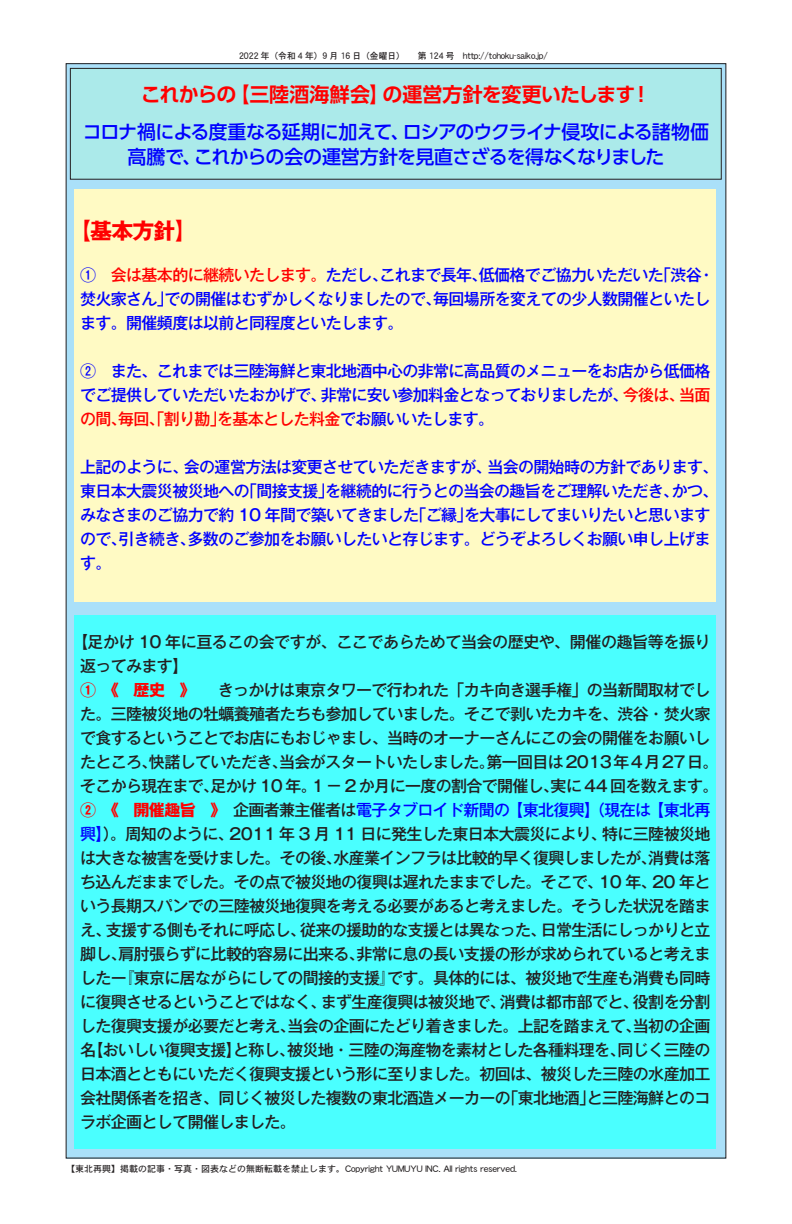
<style>
.page{position:relative;width:792px;height:1224px;background:#fff}
.page>*{position:absolute;margin:0;border:0;box-sizing:border-box;transform-origin:0 0}
.t1{font:700 22px "Gothic MB101 Pro";color:#f00}
.t2{font:700 20px "UD Shin Go Pro De";letter-spacing:-.015em;color:#f00}
.t3{font:500 19px/25px "UD Shin Go Pro";letter-spacing:-.05em;color:#00f;text-align:center}
.t4{font:500 16px/24px "Gothic MB101 Pro";letter-spacing:-.04em;color:#231f20}
.t5{font:500 16px/24px "Gothic MB101 Pro";letter-spacing:-.04em;color:#00f}
.t6{font:9px "DFHS Gothic W5 MP RKSJ H";color:#231f20}
.s1{color:#f00}
.s2{font-weight:700;color:#f00}
.s3{color:#00f}
</style>
<div class="page">
<div style="left:66px;top:64px;width:660px;height:1095px;background:#aae0f9"></div>
<div style="left:75px;top:615px;width:641px;height:534px;background:#4affff"></div>
<div style="left:75px;top:189px;width:641px;height:413px;background:#fffac4"></div>
<div style="left:70px;top:68px;width:651px;height:111px;background:#abeaea"></div>
<div style="left:70px;top:68px;width:652px;height:112px;border:1px solid #231f20"></div>
<p class="t6" style="left:239px;top:51px;width:310px">2022 年（令和 4 年）9 月 16 日（金曜日）　　第 124 号　http://tohoku-saiko.jp/</p>
<p class="t2" style="left:141px;top:78px;width:512px">これからの【三陸酒海鮮会】の運営方針を変更いたします！</p>
<p class="t3" style="left:83px;top:119px;width:628px">コロナ禍による度重なる延期に加えて、ロシアのウクライナ侵攻による諸物価高騰で、これからの会の運営方針を見直さざるを得なくなりました</p>
<p class="t1" style="left:69px;top:212px;width:129px">【基本方針】</p>
<p class="t5" style="left:80px;top:261px;width:636px">①　<span class="s1">会は基本的に継続いたします。</span>ただし、これまで長年、低価格でご協力いただいた「渋谷・焚火家さん」での開催はむずかしくなりましたので、毎回場所を変えての少人数開催といたします。開催頻度は以前と同程度といたします。</p>
<p class="t5" style="left:80px;top:357px;width:632px;text-align:justify">②　また、これまでは三陸海鮮と東北地酒中心の非常に高品質のメニューをお店から低価格でご提供していただいたおかげで、非常に安い参加料金となっておりましたが、<span class="s1">今後は、当面の間、毎回、「割り勘」を基本とした料金</span>でお願いいたします。　</p>
<p class="t5" style="left:80px;top:453px;width:640px">上記のように、会の運営方法は変更させていただきますが、当会の開始時の方針であります、東日本大震災被災地への「間接支援」を継続的に行うとの当会の趣旨をご理解いただき、かつ、みなさまのご協力で約 10 年間で築いてきました「ご縁」を大事にしてまいりたいと思いますので、引き続き、多数のご参加をお願いしたいと存じます。どうぞよろしくお願い申し上げま</p>
<p class="t4" style="left:80px;top:628px;width:632px;text-indent:-8px">【足かけ 10 年に亘るこの会ですが、ここであらためて当会の歴史や、開催の趣旨等を振り返ってみます】</p>
<p class="t4" style="left:80px;top:676px;width:640px"><span class="s2">①　《　歴史　》　</span> きっかけは東京タワーで行われた「カキ向き選手権」の当新聞取材でした。三陸被災地の牡蠣養殖者たちも参加していました。そこで剥いたカキを、渋谷・焚火家で食するということでお店にもおじゃまし、当時のオーナーさんにこの会の開催をお願いしたところ、快諾していただき、当会がスタートいたしました。第一回目は2013年4月27日。そこから現在まで、足かけ 10 年。1 － 2 か月に一度の割合で開催し、実に 44 回を数えます。</p>
<p class="t4" style="left:80px;top:796px;width:632px;text-align:justify"><span class="s2">②　《　開催趣旨　》　</span>企画者兼主催者は<span class="s3">電子タブロイド新聞の【東北復興】（現在は【東北再興】</span>）。周知のように、2011 年 3 月 11 日に発生した東日本大震災により、特に三陸被災地は大きな被害を受けました。その後、水産業インフラは比較的早く復興しましたが、消費は落ち込んだままでした。その点で被災地の復興は遅れたままでした。そこで、10 年、20 年という長期スパンでの三陸被災地復興を考える必要があると考えました。そうした状況を踏まえ、支援する側もそれに呼応し、従来の援助的な支援とは異なった、日常生活にしっかりと立脚し、肩肘張らずに比較的容易に出来る、非常に息の長い支援の形が求められていると考えましたー『東京に居ながらにしての間接的支援』です。具体的には、被災地で生産も消費も同時に復興させるということではなく、まず生産復興は被災地で、消費は都市部でと、役割を分割した復興支援が必要だと考え、当会の企画にたどり着きました。上記を踏まえて、当初の企画名【おいしい復興支援】と称し、被災地・三陸の海産物を素材とした各種料理を、同じく三陸の日本酒とともにいただく復興支援という形に至りました。初回は、被災した三陸の水産加工会社関係者を招き、同じく被災した複数の東北酒造メーカーの「東北地酒」と三陸海鮮とのコラボ企画として開催しました。　</p>
<p class="t6" style="left:66px;top:1165px;width:452px">【東北再興】掲載の記事・写真・図表などの無断転載を禁止します。Copyright YUMUYU INC. All rights reserved.</p>
</div>
